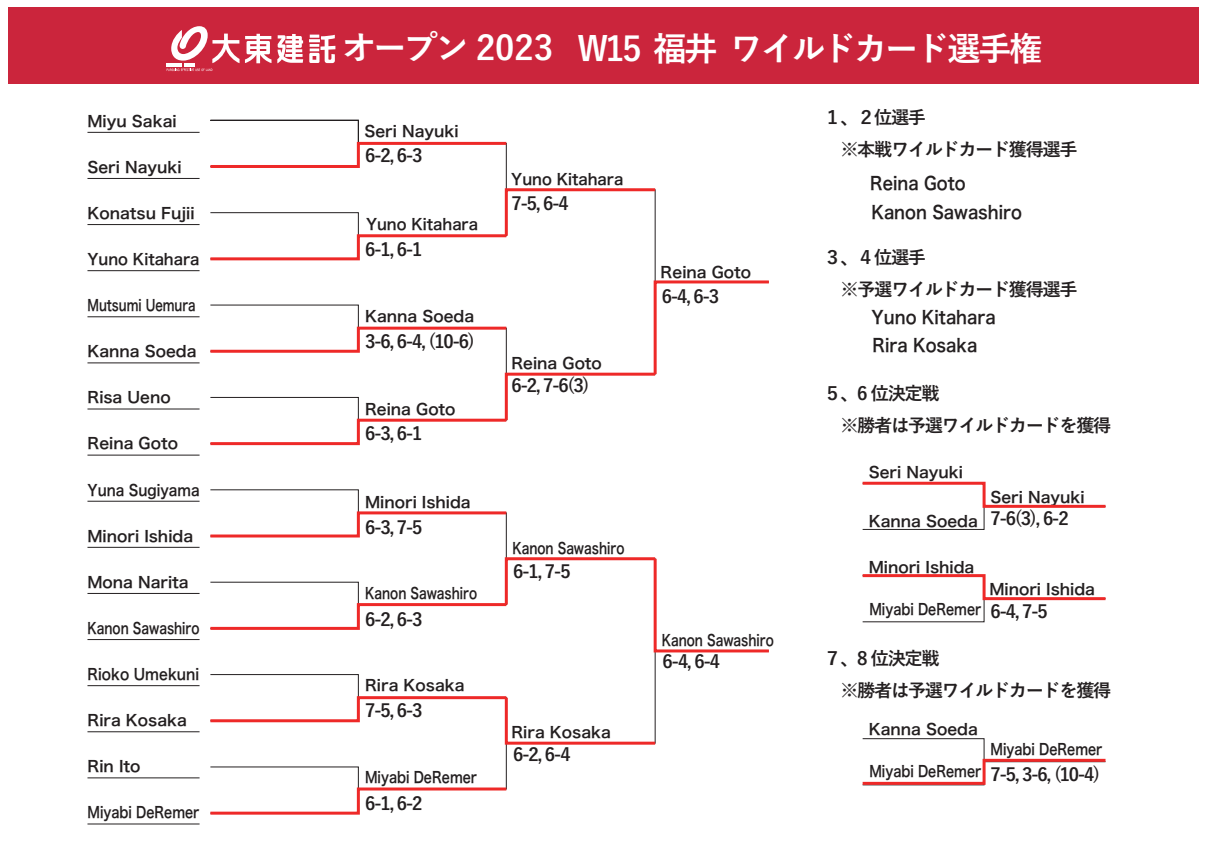
<style>
.page{position:relative;width:1208px;height:859px;background:#fff}
.page>*{position:absolute;margin:0;border:0;box-sizing:border-box;transform-origin:0 0}
.t1{font:700 33.6px "Yu Go";letter-spacing:-.075em;color:#fff}
.t2{font:700 18.2px/31.9px "Yu Go";letter-spacing:-.075em;color:#231f20}
.t3{font:700 18px "Yu Go";color:#231f20}
.t4{font:18px "Hiragino Sans W6";color:#231f20;scale:.9 1}
.t5{font:15.4px "Hiragino Sans W6";color:#231f20}
.t6{font:15.4px "Hiragino Sans W6";color:#231f20;scale:.83 1}
.t7{font:15.4px "Hiragino Sans W6";color:#231f20;scale:.78 1}
.t8{font:15.4px "Hiragino Sans W6";color:#231f20;scale:.95 1}
.t9{font:15.4px "Hiragino Sans W6";color:#231f20;scale:.76 1}
.t10{font:15.4px "Hiragino Sans W6";color:#231f20;scale:.87 1}
.t11{font:15.4px "Hiragino Sans W6";color:#231f20;scale:.9 1}
</style>
<div class="page">
<hr style="left:87px;top:132px;width:112px;height:1px;background:#231f20">
<hr style="left:87px;top:178px;width:112px;height:1px;background:#231f20">
<hr style="left:87px;top:224px;width:112px;height:1px;background:#231f20">
<hr style="left:87px;top:270px;width:112px;height:1px;background:#231f20">
<hr style="left:87px;top:317px;width:112px;height:1px;background:#231f20">
<hr style="left:87px;top:363px;width:112px;height:1px;background:#231f20">
<hr style="left:87px;top:409px;width:112px;height:1px;background:#231f20">
<hr style="left:87px;top:455px;width:112px;height:1px;background:#231f20">
<hr style="left:87px;top:501px;width:112px;height:1px;background:#231f20">
<hr style="left:87px;top:547px;width:112px;height:1px;background:#231f20">
<hr style="left:87px;top:593px;width:112px;height:1px;background:#231f20">
<hr style="left:87px;top:639px;width:112px;height:1px;background:#231f20">
<hr style="left:87px;top:685px;width:112px;height:1px;background:#231f20">
<hr style="left:87px;top:732px;width:112px;height:1px;background:#231f20">
<hr style="left:87px;top:778px;width:112px;height:1px;background:#231f20">
<hr style="left:87px;top:824px;width:112px;height:1px;background:#231f20">
<div style="left:862px;top:483px;width:122px;height:47px;border:1px solid #231f20"></div>
<div style="left:210px;top:674px;width:149px;height:47px;border:1px solid #231f20"></div>
<div style="left:9px;top:7px;width:1190px;height:77px;background:#cb253c"></div>
<svg style="left:245px;top:34px;width:26px;height:29px"></svg>
<svg style="left:277px;top:34px;width:26px;height:29px"></svg>
<svg style="left:309px;top:35px;width:26px;height:28px"></svg>
<svg style="left:171px;top:26px;width:68px;height:37px"></svg>
<hr style="left:167px;top:63px;width:15px;height:4px;background:#fff">
<hr style="left:185px;top:63px;width:10px;height:4px;background:#fff">
<svg style="left:167px;top:69px;width:45px;height:2px"></svg>
<div style="left:862px;top:738px;width:122px;height:47px;border:1px solid #231f20"></div>
<svg style="left:210px;top:510px;width:297px;height:29px"></svg>
<svg style="left:210px;top:786px;width:297px;height:29px"></svg>
<svg style="left:210px;top:119px;width:446px;height:143px"></svg>
<svg style="left:210px;top:695px;width:446px;height:51px"></svg>
<svg style="left:210px;top:279px;width:559px;height:167px"></svg>
<svg style="left:210px;top:556px;width:559px;height:98px"></svg>
<svg style="left:862px;top:481px;width:244px;height:28px"></svg>
<svg style="left:862px;top:574px;width:244px;height:28px"></svg>
<svg style="left:862px;top:757px;width:244px;height:29px"></svg>
<p class="t5" style="left:87px;top:107px;width:91px">Miyu Sakai</p>
<p class="t5" style="left:87px;top:153px;width:96px">Seri Nayuki</p>
<p class="t5" style="left:87px;top:199px;width:108px">Konatsu Fujii</p>
<p class="t8" style="left:87px;top:245px;width:119px">Yuno Kitahara</p>
<p class="t9" style="left:87px;top:291px;width:144px">Mutsumi Uemura</p>
<p class="t5" style="left:87px;top:337px;width:111px">Kanna Soeda</p>
<p class="t5" style="left:87px;top:384px;width:85px">Risa Ueno</p>
<p class="t5" style="left:87px;top:430px;width:92px">Reina Goto</p>
<p class="t10" style="left:87px;top:476px;width:130px">Yuna Sugiyama</p>
<p class="t5" style="left:87px;top:522px;width:107px">Minori Ishida</p>
<p class="t5" style="left:87px;top:568px;width:103px">Mona Narita</p>
<p class="t7" style="left:87px;top:614px;width:145px">Kanon Sawashiro</p>
<p class="t11" style="left:87px;top:660px;width:126px">Rioko Umekuni</p>
<p class="t5" style="left:87px;top:706px;width:101px">Rira Kosaka</p>
<p class="t5" style="left:87px;top:752px;width:55px">Rin Ito</p>
<p class="t6" style="left:87px;top:799px;width:136px">Miyabi DeRemer</p>
<h1 class="t1" style="left:342px;top:29px;width:702px">オープン 2023 W15 福井 ワイルドカード選手権</h1>
<p class="t5" style="left:364px;top:117px;width:96px">Seri Nayuki</p>
<p class="t3" style="left:365px;top:145px;width:59px">6-2, 6-3</p>
<p class="t8" style="left:366px;top:210px;width:119px">Yuno Kitahara</p>
<p class="t3" style="left:365px;top:239px;width:59px">6-1, 6-1</p>
<p class="t5" style="left:365px;top:302px;width:111px">Kanna Soeda</p>
<p class="t3" style="left:365px;top:331px;width:111px">3-6, 6-4, (10-6)</p>
<p class="t5" style="left:365px;top:395px;width:92px">Reina Goto</p>
<p class="t3" style="left:365px;top:423px;width:59px">6-3, 6-1</p>
<p class="t5" style="left:365px;top:488px;width:107px">Minori Ishida</p>
<p class="t3" style="left:365px;top:517px;width:59px">6-3, 7-5</p>
<p class="t7" style="left:365px;top:579px;width:145px">Kanon Sawashiro</p>
<p class="t3" style="left:365px;top:609px;width:59px">6-2, 6-3</p>
<p class="t5" style="left:365px;top:671px;width:101px">Rira Kosaka</p>
<p class="t3" style="left:365px;top:700px;width:59px">7-5, 6-3</p>
<p class="t6" style="left:365px;top:763px;width:136px">Miyabi DeRemer</p>
<p class="t3" style="left:365px;top:793px;width:59px">6-1, 6-2</p>
<p class="t8" style="left:511px;top:165px;width:119px">Yuno Kitahara</p>
<p class="t3" style="left:511px;top:193px;width:59px">7-5, 6-4</p>
<p class="t5" style="left:511px;top:350px;width:92px">Reina Goto</p>
<p class="t3" style="left:511px;top:376px;width:80px">6-2, 7-6(3)</p>
<p class="t7" style="left:512px;top:534px;width:145px">Kanon Sawashiro</p>
<p class="t3" style="left:513px;top:561px;width:59px">6-1, 7-5</p>
<p class="t5" style="left:511px;top:718px;width:101px">Rira Kosaka</p>
<p class="t3" style="left:513px;top:745px;width:59px">6-2, 6-4</p>
<p class="t5" style="left:660px;top:258px;width:92px">Reina Goto</p>
<p class="t3" style="left:662px;top:286px;width:59px">6-4, 6-3</p>
<p class="t7" style="left:662px;top:626px;width:145px">Kanon Sawashiro</p>
<p class="t3" style="left:662px;top:651px;width:59px">6-4, 6-4</p>
<p class="t2" style="left:823px;top:102px;width:256px">１、２位選手<br>　※本戦ワイルドカード獲得選手</p>
<p class="t4" style="left:870px;top:167px;width:107px">Reina Goto</p>
<p class="t4" style="left:871px;top:196px;width:169px">Kanon Sawashiro</p>
<p class="t2" style="left:823px;top:242px;width:256px">３、４位選手<br>　※予選ワイルドカード獲得選手</p>
<p class="t4" style="left:871px;top:301px;width:139px">Yuno Kitahara</p>
<p class="t4" style="left:872px;top:329px;width:118px">Rira Kosaka</p>
<p class="t2" style="left:823px;top:378px;width:289px">５、6 位決定戦<br>　※勝者は予選ワイルドカードを獲得</p>
<p class="t5" style="left:868px;top:458px;width:96px">Seri Nayuki</p>
<p class="t5" style="left:868px;top:507px;width:111px">Kanna Soeda</p>
<p class="t5" style="left:990px;top:483px;width:96px">Seri Nayuki</p>
<p class="t3" style="left:990px;top:508px;width:80px">7-6(3), 6-2</p>
<p class="t5" style="left:868px;top:553px;width:107px">Minori Ishida</p>
<p class="t6" style="left:869px;top:595px;width:136px">Miyabi DeRemer</p>
<p class="t5" style="left:989px;top:575px;width:107px">Minori Ishida</p>
<p class="t3" style="left:990px;top:602px;width:59px">6-4, 7-5</p>
<p class="t2" style="left:823px;top:643px;width:289px">７、8 位決定戦<br>　※勝者は予選ワイルドカードを獲得</p>
<p class="t5" style="left:868px;top:715px;width:111px">Kanna Soeda</p>
<p class="t6" style="left:869px;top:757px;width:136px">Miyabi DeRemer</p>
<p class="t6" style="left:990px;top:736px;width:136px">Miyabi DeRemer</p>
<p class="t3" style="left:990px;top:765px;width:111px">7-5, 3-6, (10-4)</p>
</div>
